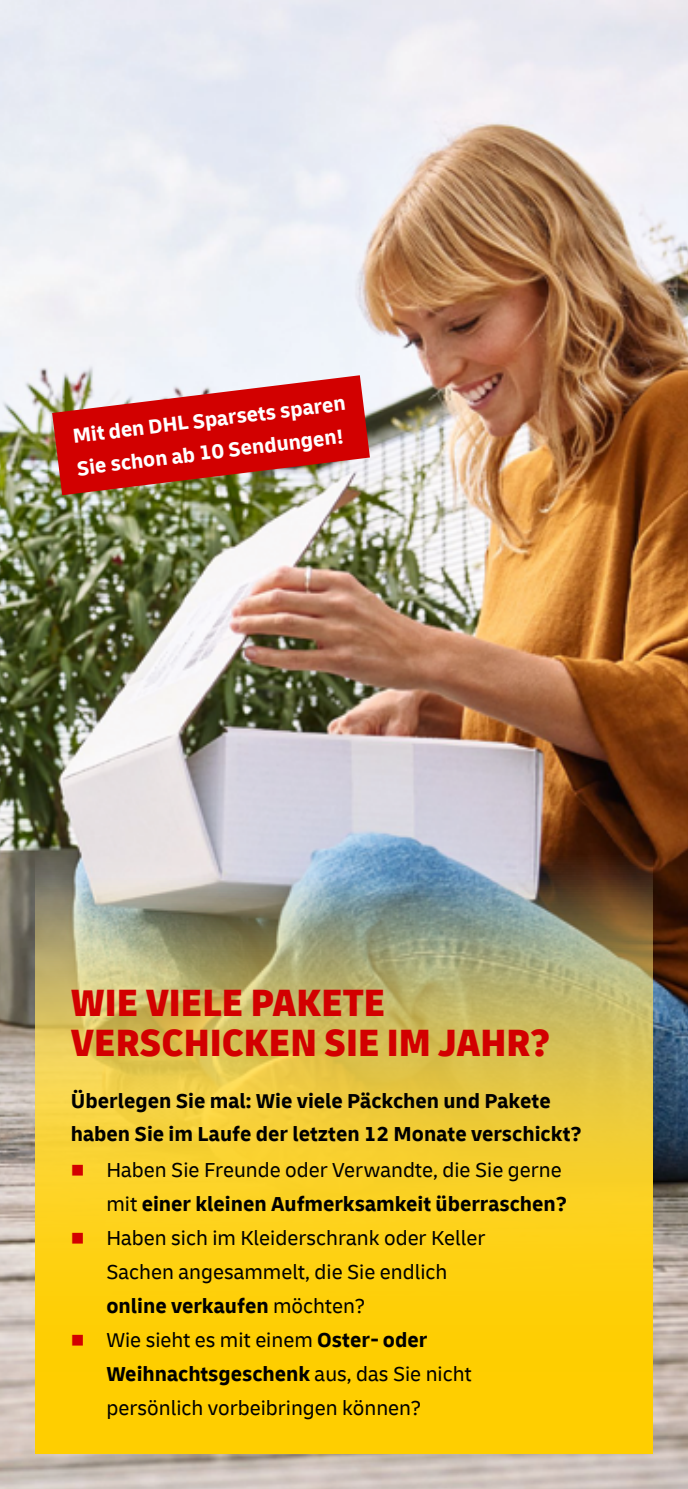
<style>
.page{position:relative;width:688px;height:1489px;background:#fff}
.page>*{position:absolute;margin:0;border:0;box-sizing:border-box;transform-origin:0 0}
.t1{font:900 condensed 40px/40px "Delivery";color:#d20000}
.t2{font:21.25px/34px "Delivery";color:#000}
.t3{font:700 21.25px/32.5px "Delivery";color:#000}
._02_Störer{font:700 21.25px/32.5px "Delivery";color:#fff}
.s1{color:#d20000}
.s2{font-weight:700}
</style>
<div class="page">
<img style="left:0;top:0;width:687px;height:1488px">
<svg style="left:35px;top:819px;width:617px;height:24px;background:#b3abac"></svg>
<img style="left:35px;top:843px;width:617px;height:610px">
<svg style="left:52px;top:375px;width:318px;height:120px;background:#cc403a"></svg>
<p class="_02_Störer" style="left:71px;top:420px;width:276px;rotate:-7deg">Mit den DHL Sparsets sparen<br>Sie schon ab 10 Sendungen!</p>
<h2 class="t1" style="left:71px;top:983px;width:480px">WIE VIELE PAKETE<br>VERSCHICKEN SIE IM JAHR?</h2>
<p class="t3" style="left:71px;top:1084px;width:512px">Überlegen Sie mal: Wie viele Päckchen und Pakete haben Sie im Laufe der letzten 12 Monate verschickt?</p>
<p class="t2" style="left:71px;top:1152px;width:497px;text-align:right"><span class="s1">■</span> Haben Sie Freunde oder Verwandte, die Sie gerne mit <span class="s2">einer kleinen Aufmerksamkeit überraschen?</span></p>
<p class="t2" style="left:106px;top:1220px;width:380px;text-indent:-35px"><span class="s1">■</span> Haben sich im Kleiderschrank oder Keller<br>Sachen angesammelt, die Sie endlich <span class="s2">online verkaufen</span> möchten?</p>
<p class="t2" style="left:106px;top:1322px;width:366px;text-indent:-35px"><span class="s1">■</span> Wie sieht es mit einem <span class="s2">Oster- oder<br>Weihnachtsgeschenk</span> aus, das Sie nicht persönlich vorbeibringen können?</p>
</div>
